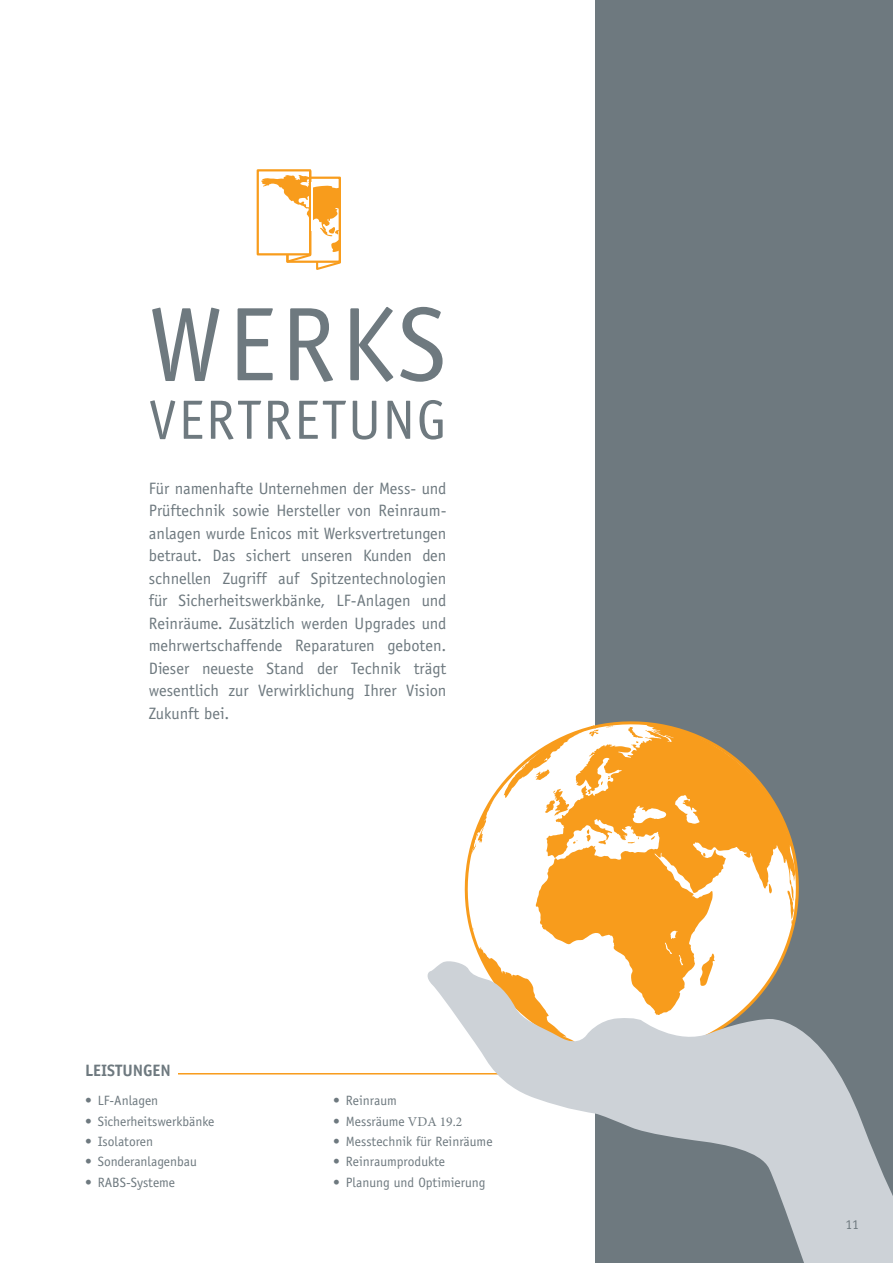
<style>
.page{position:relative;width:893px;height:1263px;background:#fff}
.page>*{position:absolute;margin:0;border:0;box-sizing:border-box;transform-origin:0 0}
.t1{font:105px "Officina Sans";letter-spacing:.045em;color:#6e797f}
.t2{font:55.5px "Officina Sans";letter-spacing:.035em;color:#6e797f}
.t3{font:16.5px/22.5px "Officina Sans";color:#6e797f;text-align:justify}
.t4{font:700 16.5px "Officina Sans";color:#6e797f}
.t5{font:13.5px "Officina Sans";color:#6e797f}
.s1{font-family:"Minion Pro"}
</style>
<div class="page">
<div style="left:595px;top:0;width:298px;height:1263px;background:#6e797f"></div>
<svg style="left:256px;top:169px;width:85px;height:101px"></svg>
<hr style="left:311px;top:182px;width:2px;height:48px;background:#fff">
<hr style="left:178px;top:1073px;width:382px;height:1px;background:#f89c1c">
<svg style="left:464px;top:721px;width:335px;height:233px"></svg>
<svg style="left:478px;top:946px;width:57px;height:13px"></svg>
<svg style="left:470px;top:725px;width:65px;height:129px"></svg>
<svg style="left:535px;top:724px;width:260px;height:235px;fill:#f89c1c"></svg>
<svg style="left:628px;top:727px;width:26px;height:16px"></svg>
<svg style="left:699px;top:953px;width:16px;height:6px"></svg>
<svg style="left:787px;top:890px;width:10px;height:36px"></svg>
<svg style="left:425px;top:959px;width:468px;height:304px"></svg>
<h1 class="t1" style="left:149px;top:283px;width:299px">WERKS</h1>
<h2 class="t2" style="left:149px;top:387px;width:299px">VERTRETUNG</h2>
<p class="t3" style="left:149px;top:477px;width:299px">Für namenhafte Unternehmen der Mess- und Prüftechnik sowie Hersteller von Reinraum&shy;anlagen wurde Enicos mit Werksvertretungen betraut. Das sichert unseren Kunden den schnellen Zugriff auf Spitzentechnologien für Sicherheitswerkbänke, LF-Anlagen und Reinräume. Zusätzlich werden Upgrades und mehrwertschaffende Reparaturen geboten.<br>Dieser neueste Stand der Technik trägt wesentlich zur Verwirklichung Ihrer Vision Zukunft bei.</p>
<p class="t4" style="left:85px;top:1060px;width:87px">LEISTUNGEN</p>
<p class="t5" style="left:85px;top:1092px;width:75px">• LF-Anlagen</p>
<p class="t5" style="left:85px;top:1113px;width:131px">• Sicherheitswerkbänke</p>
<p class="t5" style="left:85px;top:1133px;width:70px">• Isolatoren</p>
<p class="t5" style="left:85px;top:1154px;width:113px">• Sonderanlagenbau</p>
<p class="t5" style="left:85px;top:1174px;width:92px">• RABS-Systeme</p>
<p class="t5" style="left:333px;top:1092px;width:65px">• Reinraum</p>
<p class="t5" style="left:333px;top:1113px;width:131px">• Messräume <span class="s1">VDA 19.2</span></p>
<p class="t5" style="left:333px;top:1133px;width:161px">• Messtechnik für Reinräume</p>
<p class="t5" style="left:333px;top:1154px;width:114px">• Reinraumprodukte</p>
<p class="t5" style="left:333px;top:1174px;width:154px">• Planung und Optimierung</p>
<p class="t5" style="left:845px;top:1216px;width:15px">11</p>
</div>
